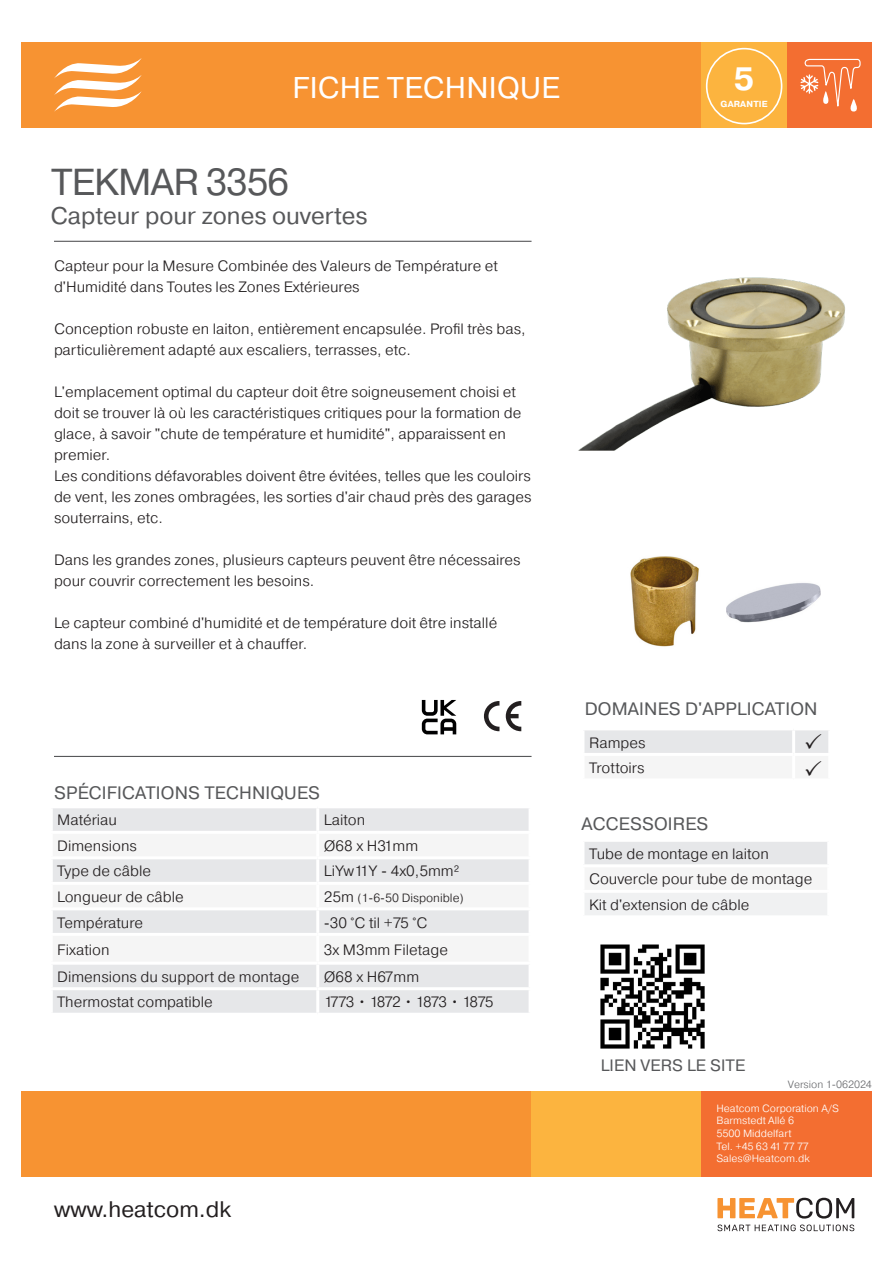
<style>
.page{position:relative;width:893px;height:1263px;background:#fff}
.page>*{position:absolute;margin:0;border:0;box-sizing:border-box;transform-origin:0 0}
.t1{font:37.5px "Pragmatica";letter-spacing:-.02em;color:#57585a}
.t2{font:700 32.4px "Pragmatica";color:#fff}
.t3{font:30px "Pragmatica";letter-spacing:.01em;color:#fff}
.t4{font:24px "Pragmatica";color:#57585a}
.t5{font:22.5px "Pragmatica";color:#231f20}
.t6{font:18px "Pragmatica";letter-spacing:.01em;color:#57585a}
.t7{font:16.5px "Pragmatica";letter-spacing:.01em;color:#57585a}
.t8{font:300 15px/21px "Pragmatica";color:#231f20}
.t9{font:300 15px "Pragmatica";letter-spacing:-.07em;color:#231f20}
.t10{font:300 12px "Pragmatica";color:#231f20}
.t11{font:300 10.5px/12.6px "Pragmatica";color:#fff}
.t12{font:300 10.5px "Pragmatica";color:#6c6d70}
.t13{font:700 8.85px "Pragmatica";letter-spacing:.02em;color:#fff}
.s1{font-size:15px}
</style>
<div class="page">
<div style="left:21px;top:43px;width:851px;height:85px;background:#f79332"></div>
<div style="left:787px;top:43px;width:85px;height:85px;background:#f36e31"></div>
<div style="left:702px;top:43px;width:85px;height:85px;background:#fcb43f"></div>
<svg style="left:706px;top:48px;width:76px;height:76px"></svg>
<svg style="left:54px;top:58px;width:88px;height:54px"></svg>
<div style="left:21px;top:1091px;width:851px;height:85px;background:#f79332"></div>
<div style="left:531px;top:1091px;width:171px;height:85px;background:#fcb43f"></div>
<div style="left:702px;top:1091px;width:170px;height:85px;background:#f36e31"></div>
<svg style="left:717px;top:1198px;width:137px;height:20px"></svg>
<svg style="left:717px;top:1224px;width:137px;height:7px"></svg>
<svg style="left:800px;top:58px;width:61px;height:54px"></svg>
<hr style="left:54px;top:241px;width:477px;height:1px;background:#57585a">
<hr style="left:54px;top:756px;width:477px;height:1px;background:#57585a">
<svg style="left:53px;top:808px;width:476px;height:205px"></svg>
<hr style="left:316px;top:808px;width:3px;height:23px;background:#fff">
<hr style="left:50px;top:831px;width:268px;height:3px;background:#fff">
<hr style="left:318px;top:831px;width:214px;height:3px;background:#fff">
<hr style="left:316px;top:834px;width:3px;height:22px;background:#fff">
<hr style="left:50px;top:856px;width:268px;height:3px;background:#fff">
<hr style="left:318px;top:856px;width:214px;height:3px;background:#fff">
<hr style="left:316px;top:859px;width:3px;height:23px;background:#fff">
<hr style="left:50px;top:882px;width:268px;height:3px;background:#fff">
<hr style="left:318px;top:882px;width:214px;height:3px;background:#fff">
<hr style="left:316px;top:885px;width:3px;height:22px;background:#fff">
<hr style="left:50px;top:907px;width:268px;height:3px;background:#fff">
<hr style="left:318px;top:907px;width:214px;height:3px;background:#fff">
<hr style="left:316px;top:910px;width:3px;height:23px;background:#fff">
<hr style="left:50px;top:933px;width:268px;height:3px;background:#fff">
<hr style="left:318px;top:933px;width:214px;height:3px;background:#fff">
<hr style="left:316px;top:936px;width:3px;height:26px;background:#fff">
<hr style="left:50px;top:962px;width:268px;height:3px;background:#fff">
<hr style="left:318px;top:962px;width:214px;height:3px;background:#fff">
<hr style="left:316px;top:965px;width:3px;height:22px;background:#fff">
<hr style="left:50px;top:987px;width:268px;height:3px;background:#fff">
<hr style="left:318px;top:987px;width:214px;height:3px;background:#fff">
<hr style="left:316px;top:990px;width:3px;height:23px;background:#fff">
<svg style="left:484px;top:701px;width:37px;height:30px"></svg>
<div style="left:583px;top:840px;width:246px;height:26px;background:#e6e7e9"></div>
<div style="left:583px;top:866px;width:246px;height:25px;background:#f5f5f5"></div>
<div style="left:583px;top:891px;width:246px;height:26px;background:#f0f1f2"></div>
<hr style="left:581px;top:839px;width:249px;height:3px;background:#fff">
<hr style="left:581px;top:842px;width:3px;height:22px;background:#fff">
<hr style="left:827px;top:842px;width:3px;height:22px;background:#fff">
<hr style="left:581px;top:864px;width:249px;height:3px;background:#fff">
<hr style="left:581px;top:867px;width:3px;height:23px;background:#fff">
<hr style="left:827px;top:867px;width:3px;height:23px;background:#fff">
<hr style="left:581px;top:890px;width:249px;height:3px;background:#fff">
<hr style="left:581px;top:893px;width:3px;height:22px;background:#fff">
<hr style="left:827px;top:893px;width:3px;height:22px;background:#fff">
<hr style="left:581px;top:915px;width:249px;height:3px;background:#fff">
<svg style="left:422px;top:700px;width:34px;height:34px"></svg>
<img style="left:600px;top:944px;width:105px;height:105px">
<img style="left:578px;top:277px;width:267px;height:174px">
<img style="left:630px;top:556px;width:69px;height:91px">
<img style="left:726px;top:583px;width:95px;height:40px">
<div style="left:584px;top:730px;width:244px;height:23px;background:#e6e7e9"></div>
<h3 class="t3" style="left:292px;top:69px;width:269px">FICHE TECHNIQUE</h3>
<h2 class="t2" style="left:734px;top:58px;width:23px">5</h2>
<p class="t13" style="left:720px;top:98px;width:49px">GARANTIE</p>
<p class="t1" style="left:51px;top:159px;width:240px">TEKMAR 3356</p>
<p class="t4" style="left:51px;top:201px;width:318px">Capteur pour zones ouvertes</p>
<p class="t8" style="left:54px;top:255px;width:445px">Capteur pour la Mesure Combinée des Valeurs de Température et d'Humidité dans Toutes les Zones Extérieures</p>
<p class="t8" style="left:54px;top:318px;width:473px">Conception robuste en laiton, entièrement encapsulée. Profil très bas, particulièrement adapté aux escaliers, terrasses, etc.</p>
<p class="t8" style="left:54px;top:381px;width:479px">L'emplacement optimal du capteur doit être soigneusement choisi et doit se trouver là où les caractéristiques critiques pour la formation de glace, à savoir "chute de température et humidité", apparaissent en premier.<br>Les conditions défavorables doivent être évitées, telles que les couloirs de vent, les zones ombragées, les sorties d'air chaud près des garages souterrains, etc.</p>
<p class="t8" style="left:54px;top:549px;width:468px">Dans les grandes zones, plusieurs capteurs peuvent être nécessaires pour couvrir correctement les besoins.</p>
<p class="t8" style="left:54px;top:612px;width:445px">Le capteur combiné d'humidité et de température doit être installé dans la zone à surveiller et à chauffer.</p>
<p class="t6" style="left:54px;top:781px;width:267px">SPÉCIFICATIONS TECHNIQUES</p>
<p class="t8" style="left:57px;top:809px;width:61px">Matériau</p>
<p class="t8" style="left:324px;top:809px;width:43px">Laiton</p>
<p class="t8" style="left:57px;top:835px;width:81px">Dimensions</p>
<p class="t8" style="left:324px;top:835px;width:96px">Ø68 x H31mm</p>
<p class="t8" style="left:57px;top:860px;width:95px">Type de câble</p>
<p class="t8" style="left:324px;top:860px;width:137px">LiYw11Y - 4x0,5mm²</p>
<p class="t8" style="left:57px;top:886px;width:128px">Longueur de câble</p>
<p class="t10" style="left:324px;top:890px;width:142px"><span class="s1">25m</span> (1-6-50 Disponible)</p>
<p class="t8" style="left:57px;top:911px;width:87px">Température</p>
<p class="t8" style="left:324px;top:911px;width:105px">-30 °C til +75 °C</p>
<p class="t8" style="left:57px;top:939px;width:54px">Fixation</p>
<p class="t8" style="left:324px;top:939px;width:126px">3x M3mm Filetage</p>
<p class="t8" style="left:57px;top:966px;width:244px">Dimensions du support de montage</p>
<p class="t8" style="left:324px;top:966px;width:97px">Ø68 x H67mm</p>
<p class="t8" style="left:57px;top:991px;width:157px">Thermostat compatible</p>
<p class="t9" style="left:324px;top:992px;width:171px">1773 • 1872 • 1873 • 1875</p>
<h3 class="t5" style="left:54px;top:1195px;width:178px">www.heatcom.dk</h3>
<p class="t6" style="left:585px;top:698px;width:234px">DOMAINES D'APPLICATION</p>
<p class="t8" style="left:589px;top:731px;width:58px">Rampes</p>
<p class="t8" style="left:589px;top:757px;width:57px">Trottoirs</p>
<p class="t6" style="left:582px;top:813px;width:128px">ACCESSOIRES</p>
<p class="t8" style="left:589px;top:843px;width:181px">Tube de montage en laiton</p>
<p class="t8" style="left:589px;top:868px;width:225px">Couvercle pour tube de montage</p>
<p class="t8" style="left:589px;top:894px;width:162px">Kit d'extension de câble</p>
<p class="t7" style="left:601px;top:1055px;width:146px">LIEN VERS LE SITE</p>
<p class="t12" style="left:788px;top:1078px;width:85px">Version 1-062024</p>
<p class="t11" style="left:716px;top:1101px;width:124px">Heatcom Corporation A/S<br>Barmstedt Allé 6<br>5500 Middelfart<br>Tel. +45 63 41 77 77<br>Sales@Heatcom.dk</p>
</div>
